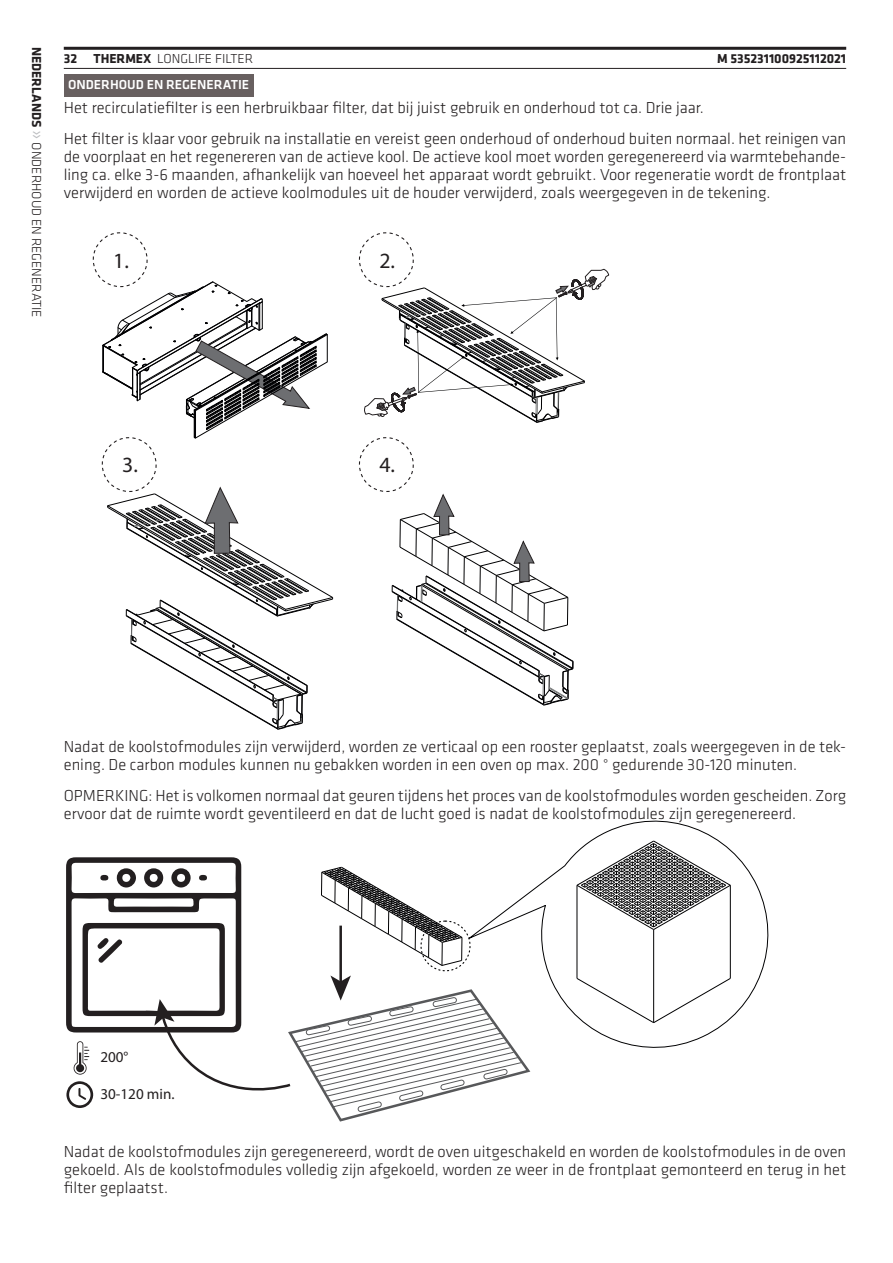
<style>
.page{position:relative;width:893px;height:1263px;background:#fff}
.page>*{position:absolute;margin:0;border:0;box-sizing:border-box;transform-origin:0 0}
.t1{font:21.75px "Myriad Pro";color:#231f20}
.Brødtekst{font:300 16.5px/18px "Klavika";color:#231f20;text-align:justify}
.t2{font:15.15px "Myriad Pro";color:#231f20}
.t3{font:300 13.5px "Klavika";color:#231f20}
.t4{font:700 13.5px "Klavika";color:#231f20}
.Overskrift1{font:500 13.5px "Klavika";color:#fff}
.s1{font-weight:700}
.s2{font-size:19.65px;color:#bcbdc0}
.s3{font-weight:300}
</style>
<div class="page">
<hr style="left:64px;top:47px;width:782px;height:3px;background:#231f20">
<hr style="left:64px;top:68px;width:782px;height:1px;background:#231f20">
<div style="left:64px;top:74px;width:189px;height:22px;background:#686060"></div>
<svg style="left:102px;top:281px;width:226px;height:158px"></svg>
<svg style="left:107px;top:486px;width:226px;height:244px"></svg>
<svg style="left:364px;top:233px;width:245px;height:473px"></svg>
<div style="left:93px;top:233px;width:54px;height:54px;background:#fff;border-radius:50%"></div>
<div style="left:93px;top:232px;width:55px;height:55px;border:1px dashed #231f20;border-radius:50%"></div>
<div style="left:359px;top:233px;width:54px;height:54px;background:#fff;border-radius:50%"></div>
<div style="left:359px;top:232px;width:55px;height:55px;border:1px dashed #231f20;border-radius:50%"></div>
<div style="left:102px;top:438px;width:54px;height:53px;background:#fff;border-radius:50%"></div>
<div style="left:102px;top:437px;width:55px;height:55px;border:1px dashed #231f20;border-radius:50%"></div>
<div style="left:359px;top:438px;width:54px;height:53px;background:#fff;border-radius:50%"></div>
<div style="left:359px;top:437px;width:55px;height:55px;border:1px dashed #231f20;border-radius:50%"></div>
<svg style="left:532px;top:820px;width:237px;height:228px"></svg>
<svg style="left:66px;top:857px;width:466px;height:265px"></svg>
<p class="t3" style="left:44px;top:47px;width:270px;rotate:90deg"><span class="s1">Nederlands</span> <span class="s2">»</span>Onderhoud en regeneratie</p>
<p class="t4" style="left:64px;top:51px;width:109px">32 THERMEX <span class="s3">Long</span></p>
<p class="t3" style="left:188px;top:51px;width:41px">Li fe filter</p>
<p class="t4" style="left:717px;top:51px;width:131px">M 535231100925112021</p>
<p class="Overskrift1" style="left:68px;top:77px;width:183px">ONDERHOUD EN REGENERATIE</p>
<p class="Brødtekst" style="left:64px;top:99px;width:641px">Het recirculatiefilter is een herbruikbaar filter, dat bij juist gebruik en onderhoud tot ca. Drie jaar.</p>
<p class="Brødtekst" style="left:64px;top:130px;width:784px">Het filter is klaar voor gebruik na installatie en vereist geen onderhoud of onderhoud buiten normaal. het reinigen van de voorplaat en het regenereren van de actieve kool. De actieve kool moet worden geregenereerd via warmtebehande&shy;ling ca. elke 3-6 maanden, afhankelijk van hoeveel het apparaat wordt gebruikt. Voor regeneratie wordt de frontplaat verwijderd en worden de actieve koolmodules uit de houder verwijderd, zoals weergegeven in de tekening.</p>
<p class="t1" style="left:113px;top:247px;width:17px">1.</p>
<p class="t1" style="left:379px;top:247px;width:17px">2.</p>
<p class="t1" style="left:122px;top:452px;width:17px">3.</p>
<p class="t1" style="left:379px;top:452px;width:17px">4.</p>
<p class="Brødtekst" style="left:64px;top:738px;width:784px">Nadat de koolstofmodules zijn verwijderd, worden ze verticaal op een rooster geplaatst, zoals weergegeven in de tek&shy;ening. De carbon modules kunnen nu gebakken worden in een oven op max. 200 ° gedurende 30-120 minuten.</p>
<p class="Brødtekst" style="left:64px;top:786px;width:784px">OPMERKING: Het is volkomen normaal dat geuren tijdens het proces van de koolstofmodules worden gescheiden. Zorg ervoor dat de ruimte wordt geventileerd en dat de lucht goed is nadat de koolstofmodules zijn geregenereerd.</p>
<p class="t2" style="left:100px;top:1048px;width:30px">200°</p>
<p class="t2" style="left:100px;top:1084px;width:76px">30-120 min.</p>
<p class="Brødtekst" style="left:64px;top:1143px;width:784px">Nadat de koolstofmodules zijn geregenereerd, wordt de oven uitgeschakeld en worden de koolstofmodules in de oven gekoeld. Als de koolstofmodules volledig zijn afgekoeld, worden ze weer in de frontplaat gemonteerd en terug in het filter geplaatst.</p>
</div>
